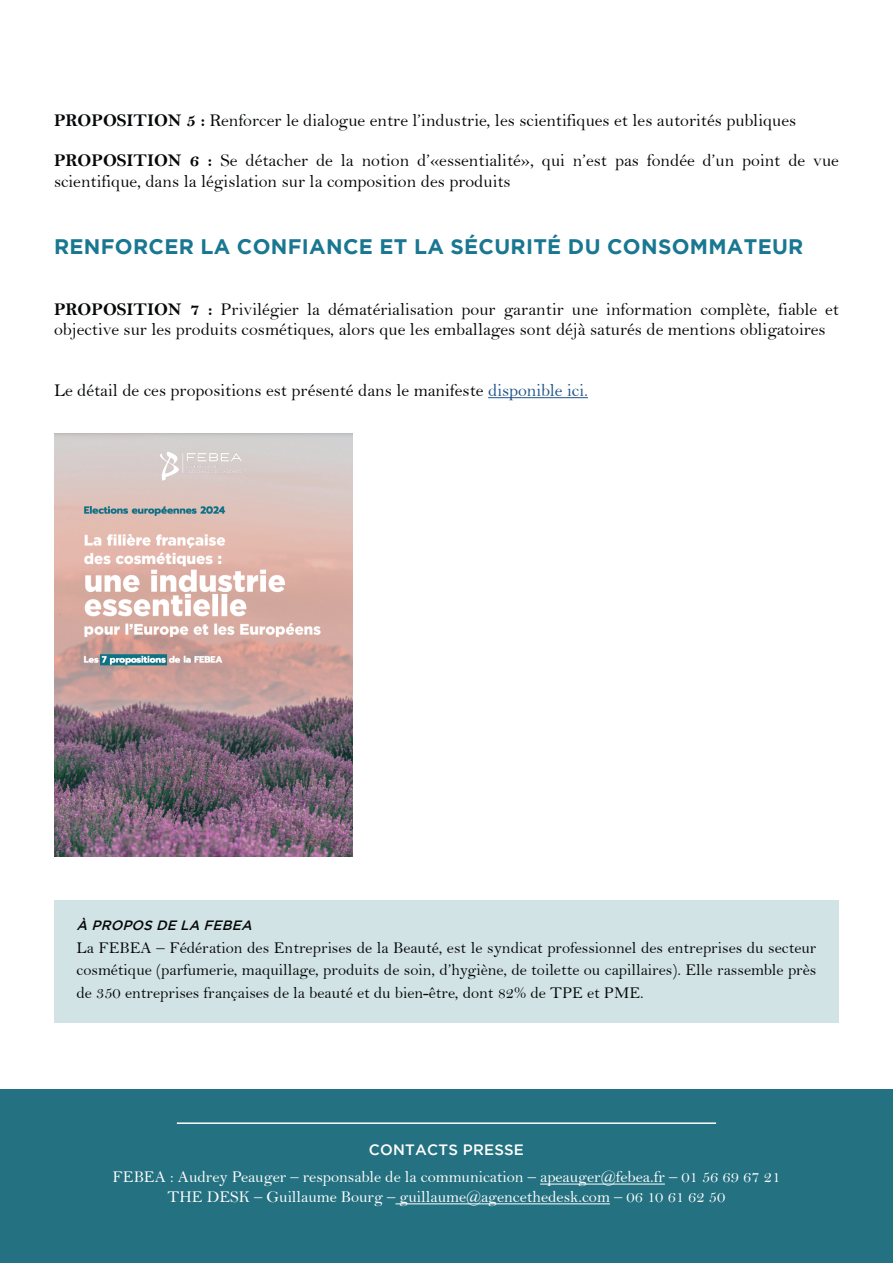
<style>
.page{position:relative;width:893px;height:1263px;background:#fff}
.page>*{position:absolute;margin:0;border:0;box-sizing:border-box;transform-origin:0 0}
.t1{font:700 21px "Gotham";letter-spacing:.015em;color:#197791}
.t2{font:18px/20.2px "Bell";color:#050708}
.t3{font:16.5px/22.5px "Bell";color:#050708;text-align:justify}
.t4{font:16.5px/19.8px "Bell";color:#fff;text-align:center}
.t5{font:500 15px "Gotham";letter-spacing:.015em;color:#fff}
.t6{font:italic 500 13.5px "Gotham";color:#050708}
.s1{font-family:"Bell MT Bold"}
.s2{color:#1f548a}
</style>
<div class="page">
<div style="left:0;top:1089px;width:893px;height:174px;background:#247181"></div>
<hr style="left:540px;top:1184px;width:125px;height:1px;background:#fff">
<hr style="left:395px;top:1203px;width:215px;height:1px;background:#fff">
<hr style="left:177px;top:1122px;width:539px;height:2px;background:#fff">
<div style="left:54px;top:900px;width:785px;height:123px;background:#d2e3e5"></div>
<hr style="left:488px;top:397px;width:100px;height:1px;background:#1f548a">
<img style="left:54px;top:434px;width:299px;height:423px">
<p class="t2" style="left:54px;top:110px;width:744px"><span class="s1">PROPOSITION 5 :</span> Renforcer le dialogue entre l’industrie, les scientifiques et les autorités publiques</p>
<p class="t2" style="left:54px;top:150px;width:786px"><span class="s1">PROPOSITION 6 :</span> Se détacher de la notion d’«essentialité», qui n’est pas fondée d’un point de vue scientifique, dans la législation sur la composition des produits</p>
<p class="t1" style="left:54px;top:235px;width:751px">RENFORCER LA CONFIANCE ET LA SÉCURITÉ DU CONSOMMATEUR</p>
<p class="t2" style="left:54px;top:299px;width:786px"><span class="s1">PROPOSITION 7 :</span> Privilégier la dématérialisation pour garantir une information complète, fiable et objective sur les produits cosmétiques, alors que les emballages sont déjà saturés de mentions obligatoires</p>
<p class="t2" style="left:54px;top:380px;width:535px">Le détail de ces propositions est présenté dans le manifeste <span class="s2">disponible ici.</span></p>
<p class="t6" style="left:77px;top:918px;width:181px">À PROPOS DE LA FEBEA</p>
<p class="t3" style="left:77px;top:936px;width:741px">La FEBEA – Fédération des Entreprises de la Beauté, est le syndicat professionnel des entreprises du secteur cosmétique (parfumerie, maquillage, produits de soin, d’hygiène, de toilette ou capillaires). Elle rassemble près de 350 entreprises françaises de la beauté et du bien-être, dont 82% de TPE et PME.</p>
<p class="t5" style="left:369px;top:1141px;width:157px">CONTACTS PRESSE</p>
<p class="t4" style="left:113px;top:1167px;width:669px">FEBEA : Audrey Peauger – responsable de la communication – apeauger@febea.fr – 01 56 69 67 21<br>THE DESK – Guillaume Bourg – guillaume@agencethedesk.com – 06 10 61 62 50</p>
</div>
